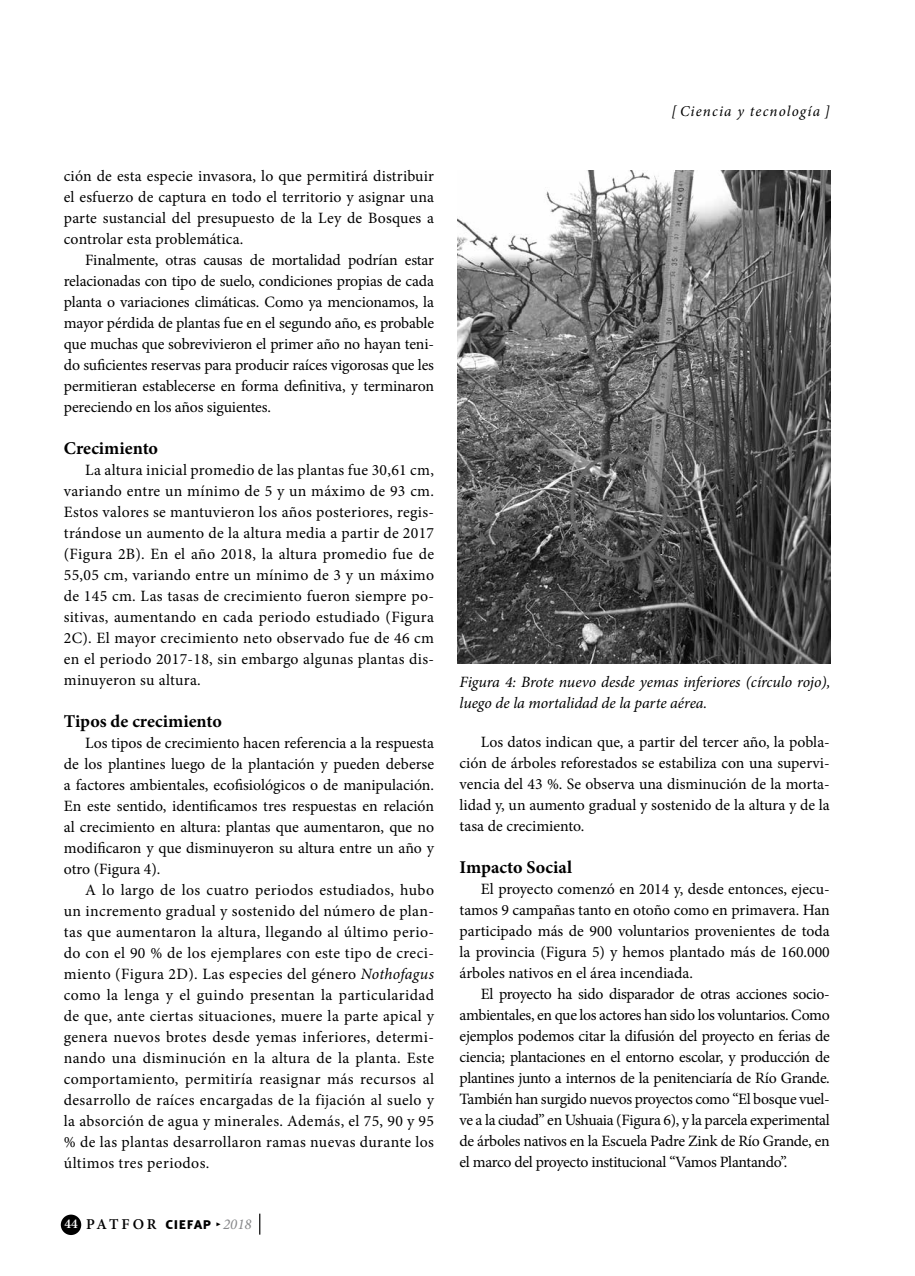
<style>
.page{position:relative;width:915px;height:1276px;background:#fff}
.page>*{position:absolute;margin:0;border:0;box-sizing:border-box;transform-origin:0 0}
.t1{font:700 18px "Minion Pro";color:#000}
.t2{font:15.75px/21px "Minion Pro";color:#000;text-align:justify}
.t3{font:italic 15.75px/21px "Minion Pro";letter-spacing:-.005em;color:#000}
.t4{font:italic 15px "Minion Pro";letter-spacing:.075em;color:#000}
.t5{font:600 15px "Minion Pro";color:#000}
.s1{font-style:italic}
.s2{font-size:13.5px;color:#fff}
.s3{font-family:"Meta Plus Bold Caps";font-weight:400;font-size:16.5px}
.s4{font-family:"Meta Plus Bold Caps";font-weight:400;font-size:10.5px}
.s5{font-weight:400;font-style:italic;color:#87888a}
</style>
<div class="page">
<div style="left:61px;top:1214px;width:20px;height:21px;background:#000;border-radius:50%"></div>
<svg style="left:259px;top:1213px;width:1px;height:21px"></svg>
<img style="left:457px;top:170px;width:373px;height:493px">
<p class="t2" style="left:64px;top:165px;width:371px">ción de esta especie invasora, lo que permitirá distribuir el esfuerzo de captura en todo el territorio y asignar una parte sustancial del presupuesto de la Ley de Bosques a controlar esta problemática.</p>
<p class="t2" style="left:64px;top:249px;width:371px;text-indent:21px">Finalmente, otras causas de mortalidad podrían estar relacionadas con tipo de suelo, condiciones propias de cada planta o variaciones climáticas. Como ya mencionamos, la mayor pérdida de plantas fue en el segundo año, es probable que muchas que sobrevivieron el primer año no hayan teni&shy;do suficientes reservas para producir raíces vigorosas que les permitieran establecerse en forma definitiva, y terminaron pereciendo en los años siguientes.</p>
<p class="t1" style="left:64px;top:435px;width:96px">Crecimiento</p>
<p class="t2" style="left:64px;top:459px;width:371px;text-indent:21px">La altura inicial promedio de las plantas fue 30,61 cm, variando entre un mínimo de 5 y un máximo de 93 cm.<br>Estos valores se mantuvieron los años posteriores, regis&shy;trándose un aumento de la altura media a partir de 2017 (Figura 2B). En el año 2018, la altura promedio fue de 55,05 cm, variando entre un mínimo de 3 y un máximo de 145 cm. Las tasas de crecimiento fueron siempre po&shy;sitivas, aumentando en cada periodo estudiado (Figura 2C). El mayor crecimiento neto observado fue de 46 cm en el periodo 2017-18, sin embargo algunas plantas dis&shy;minuyeron su altura.</p>
<p class="t1" style="left:64px;top:708px;width:159px">Tipos de crecimiento</p>
<p class="t2" style="left:64px;top:732px;width:371px;text-indent:21px">Los tipos de crecimiento hacen referencia a la respuesta de los plantines luego de la plantación y pueden deberse a factores ambientales, ecofisiológicos o de manipulación.<br>En este sentido, identificamos tres respuestas en relación al crecimiento en altura: plantas que aumentaron, que no modificaron y que disminuyeron su altura entre un año y otro (Figura 4).</p>
<p class="t2" style="left:64px;top:879px;width:371px;text-indent:21px">A lo largo de los cuatro periodos estudiados, hubo un incremento gradual y sostenido del número de plan&shy;tas que aumentaron la altura, llegando al último perio&shy;do con el 90 % de los ejemplares con este tipo de creci&shy;miento (Figura 2D). Las especies del género <span class="s1">Nothofagus </span>como la lenga y el guindo presentan la particularidad de que, ante ciertas situaciones, muere la parte apical y genera nuevos brotes desde yemas inferiores, determi&shy;nando una disminución en la altura de la planta. Este comportamiento, permitiría reasignar más recursos al desarrollo de raíces encargadas de la fijación al suelo y la absorción de agua y minerales. Además, el 75, 90 y 95 % de las plantas desarrollaron ramas nuevas durante los últimos tres periodos.</p>
<p class="t5" style="left:64px;top:1214px;width:189px"><span class="s2">44</span> PAT F O R <span class="s3">ciefap</span> <span class="s4">•</span> <span class="s5">2018</span></p>
<p class="t4" style="left:671px;top:101px;width:160px">[ Ciencia y tecnología ]</p>
<p class="t3" style="left:459px;top:671px;width:372px">Figura 4: Brote nuevo desde yemas inferiores (círculo rojo), luego de la mortalidad de la parte aérea.</p>
<p class="t2" style="left:459px;top:731px;width:371px;text-indent:21px">Los datos indican que, a partir del tercer año, la pobla&shy;ción de árboles reforestados se estabiliza con una supervi&shy;vencia del 43 %. Se observa una disminución de la morta&shy;lidad y, un aumento gradual y sostenido de la altura y de la tasa de crecimiento.</p>
<p class="t1" style="left:459px;top:854px;width:114px">Impacto Social</p>
<p class="t2" style="left:459px;top:878px;width:371px;text-indent:21px">El proyecto comenzó en 2014 y, desde entonces, ejecu&shy;tamos 9 campañas tanto en otoño como en primavera. Han participado más de 900 voluntarios provenientes de toda la provincia (Figura 5) y hemos plantado más de 160.000 árboles nativos en el área incendiada.</p>
<p class="t2" style="left:459px;top:983px;width:371px;text-indent:21px">El proyecto ha sido disparador de otras acciones socio&shy;ambientales, en que los actores han sido los voluntarios. Como ejemplos podemos citar la difusión del proyecto en ferias de ciencia; plantaciones en el entorno escolar, y producción de plantines junto a internos de la penitenciaría de Río Grande.<br>También han surgido nuevos proyectos como “El bosque vuel&shy;ve a la ciudad” en Ushuaia (Figura 6), y la parcela experimental de árboles nativos en la Escuela Padre Zink de Río Grande, en el marco del proyecto institucional “Vamos Plantando”.</p>
</div>
